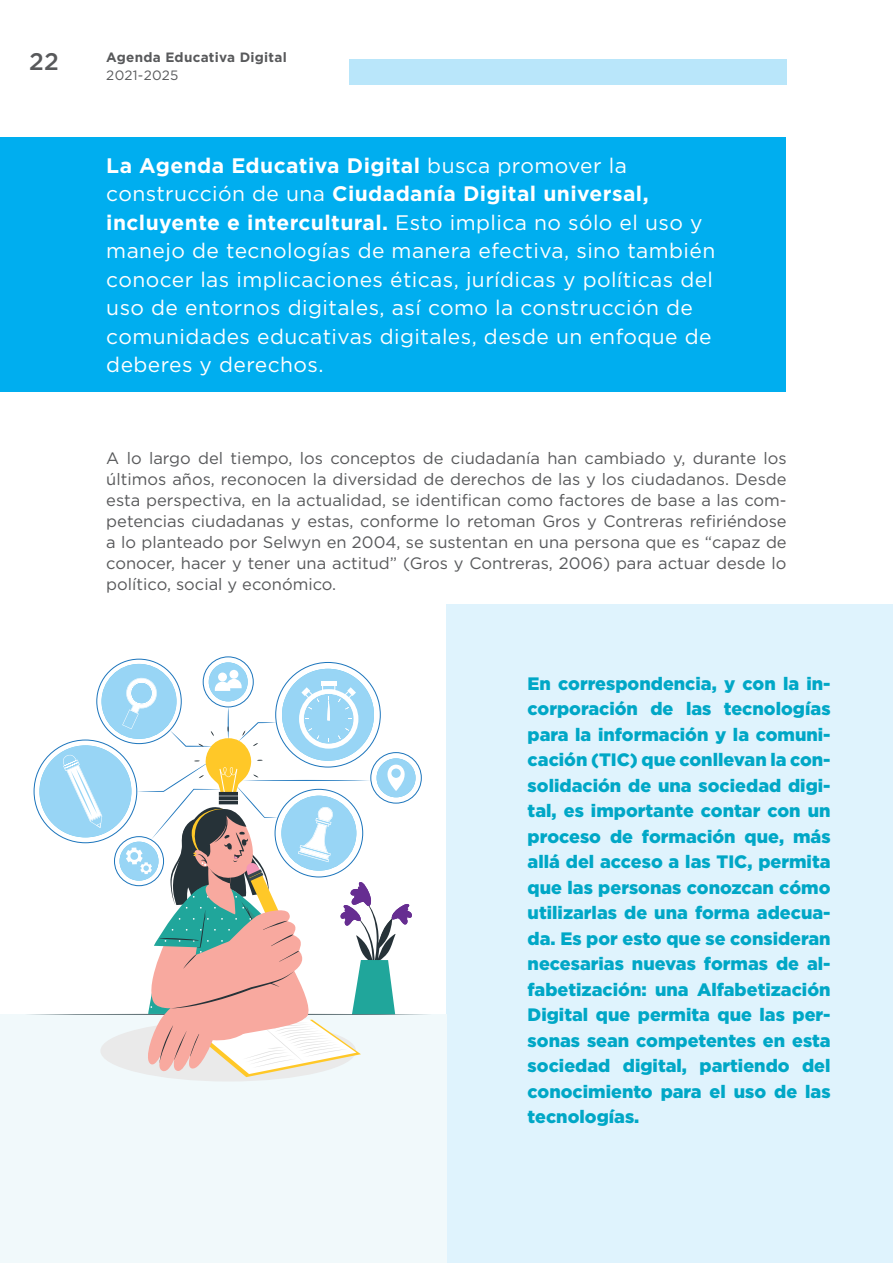
<style>
.page{position:relative;width:893px;height:1263px;background:#fff}
.page>*{position:absolute;margin:0;border:0;box-sizing:border-box;transform-origin:0 0}
.t1{font:500 24px "Gotham";color:#58595b}
.t2{font:21px/28.5px "Gotham";letter-spacing:.02em;color:#fff}
.t3{font:900 18px/25.5px "Gotham";color:#00a7c6;text-align:justify}
.t4{font:16.5px/21px "Gotham";color:#58595b;text-align:justify}
.t5{font:700 13.5px "Gotham";letter-spacing:.02em;color:#58595b}
.t6{font:13.5px "Gotham";letter-spacing:.02em;color:#58595b}
.s1{font-weight:700}
</style>
<div class="page">
<div style="left:349px;top:60px;width:438px;height:25px;background:#b9e6fa"></div>
<div style="left:446px;top:605px;width:447px;height:658px;background:#dff3fd"></div>
<div style="left:0;top:1015px;width:446px;height:248px;background:#f1f9fb"></div>
<div style="left:0;top:138px;width:786px;height:254px;background:#00aeef"></div>
<div style="left:100px;top:1020px;width:256px;height:61px;background:#eaeaea;border-radius:50%"></div>
<svg style="left:24px;top:656px;width:408px;height:421px"></svg>
<h1 class="t1" style="left:29px;top:46px;width:31px">22</h1>
<p class="t5" style="left:106px;top:48px;width:182px">Agenda Educativa Digital</p>
<p class="t6" style="left:106px;top:66px;width:74px">2021-2025</p>
<p class="t2" style="left:106px;top:151px;width:610px"><span class="s1">La Agenda Educativa Digital</span> busca promover la construcción de una <span class="s1">Ciudadanía Digital universal, incluyente e intercultural.</span> Esto implica no sólo el uso y manejo de tecnologías de manera efectiva, sino también conocer las implicaciones éticas, jurídicas y políticas del uso de entornos digitales, así como la construcción de comunidades educativas digitales, desde un enfoque de deberes y derechos.</p>
<p class="t4" style="left:106px;top:448px;width:682px">A lo largo del tiempo, los conceptos de ciudadanía han cambiado y, durante los últimos años, reconocen la diversidad de derechos de las y los ciudadanos. Desde esta perspectiva, en la actualidad, se identifican como factores de base a las com&shy;petencias ciudadanas y estas, conforme lo retoman Gros y Contreras refiriéndose a lo planteado por Selwyn en 2004, se sustentan en una persona que es “capaz de conocer, hacer y tener una actitud” (Gros y Contreras, 2006) para actuar desde lo político, social y económico.</p>
<p class="t3" style="left:528px;top:670px;width:304px">En correspondencia, y con la in&shy;corporación de las tecnologías para la información y la comuni&shy;cación (TIC) que conllevan la con&shy;solidación de una sociedad digi&shy;tal, es importante contar con un proceso de formación que, más allá del acceso a las TIC, permita que las personas conozcan cómo utilizarlas de una forma adecua&shy;da. Es por esto que se consideran necesarias nuevas formas de al&shy;fabetización: una Alfabetización Digital que permita que las per&shy;sonas sean competentes en esta sociedad digital, partiendo del conocimiento para el uso de las tecnologías.</p>
</div>
